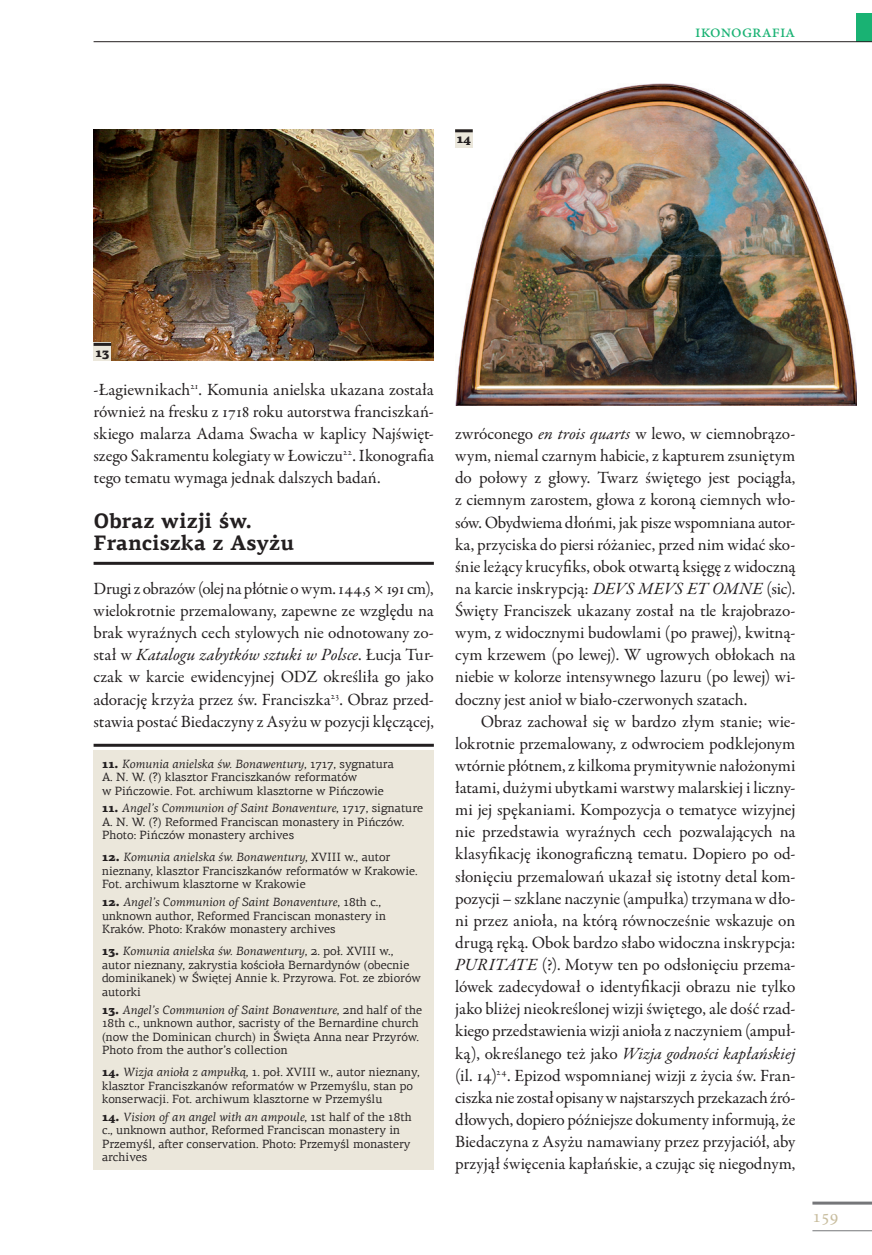
<style>
.page{position:relative;width:872px;height:1255px;background:#fff}
.page>*{position:absolute;margin:0;border:0;box-sizing:border-box;transform-origin:0 0}
.t1{font:700 21px/22px "PF Agora Serif Pro";letter-spacing:.005em;color:#231f20}
.t2{font:18px "Minion Pro";color:#19b273}
.t3{font:18px "Minion Pro";color:#c8bd9e}
.t4{font:17.25px/22px "Garamond Premr Pro";color:#231f20;text-align:justify}
.t5{font:900 12.75px "PF Agora Serif Pro";color:#231f20}
.t6{font:12px/13.5px "PF Agora Serif Pro";color:#231f20}
.s1{font-style:italic}
.s2{font-weight:900}
</style>
<div class="page">
<hr style="left:812px;top:1201px;width:60px;height:3px;background:#757679">
<hr style="left:812px;top:1230px;width:60px;height:1px;background:#757679">
<div style="left:856px;top:13px;width:16px;height:29px;background:#19b273"></div>
<hr style="left:94px;top:41px;width:778px;height:1px;background:#231f20">
<hr style="left:94px;top:562px;width:340px;height:3px;background:#231f20">
<div style="left:94px;top:750px;width:340px;height:419px;background:#ebe7db"></div>
<hr style="left:94px;top:743px;width:340px;height:3px;background:#231f20">
<img style="left:94px;top:129px;width:340px;height:232px">
<div style="left:94px;top:343px;width:17px;height:18px;background:#ebe7db"></div>
<hr style="left:94px;top:343px;width:17px;height:3px;background:#231f20">
<img style="left:455px;top:83px;width:401px;height:322px">
<div style="left:455px;top:129px;width:18px;height:18px;background:#ebe7db"></div>
<hr style="left:455px;top:129px;width:18px;height:3px;background:#231f20">
<p class="t5" style="left:457px;top:131px;width:16px">14</p>
<p class="t2" style="left:695px;top:20px;width:102px">ikonografia</p>
<p class="t5" style="left:95px;top:344px;width:15px">13</p>
<p class="t4" style="left:94px;top:379px;width:342px">-Łagiewnikach<sup>21</sup>. Komunia anielska ukazana została również na fresku z 1718 roku autorstwa franciszkań&shy;skiego malarza Adama Swacha w kaplicy Najświęt&shy;szego Sakramentu kolegiaty w Łowiczu<sup>22</sup>. Ikonografia tego tematu wymaga jednak dalszych badań.</p>
<p class="t1" style="left:94px;top:510px;width:202px">Obraz wizji św.<br>Franciszka z Asyżu</p>
<p class="t4" style="left:94px;top:578px;width:342px">Drugi z obrazów (olej na płótnie o wym. 144,5 × 191 cm), wielokrotnie przemalowany, zapewne ze względu na brak wyraźnych cech stylowych nie odnotowany zo&shy;stał w <span class="s1">Katalogu zabytków sztuki w Polsce</span>. Łucja Tur&shy;czak w karcie ewidencyjnej ODZ określiła go jako adorację krzyża przez św. Franciszka<sup>23</sup>. Obraz przed&shy;stawia postać Biedaczyny z Asyżu w pozycji klęczącej,</p>
<p class="t6" style="left:102px;top:756px;width:293px"><span class="s2">11.</span> <span class="s1">Komunia anielska św. Bonawentury</span>, 1717, sygnatura<br>A. N. W. (?) klasztor Franciszkanów reformatów<br>w Pińczowie. Fot. archiwum klasztorne w Pińczowie</p>
<p class="t6" style="left:102px;top:801px;width:323px"><span class="s2">11.</span> <span class="s1">Angel’s Communion of Saint Bonaventure</span>, 1717, signature<br>A. N. W. (?) Reformed Franciscan monastery in Pińczów.<br>Photo: Pińczów monastery archives</p>
<p class="t6" style="left:102px;top:850px;width:317px"><span class="s2">12.</span> <span class="s1">Komunia anielska św. Bonawentury</span>, XVIII w., autor nieznany, klasztor Franciszkanów reformatów w Krakowie.<br>Fot. archiwum klasztorne w Krakowie</p>
<p class="t6" style="left:102px;top:895px;width:285px"><span class="s2">12.</span> <span class="s1">Angel’s Communion of Saint Bonaventure</span>, 18th c., unknown author, Reformed Franciscan monastery in<br>Kraków. Photo: Kraków monastery archives</p>
<p class="t6" style="left:102px;top:944px;width:320px"><span class="s2">13.</span> <span class="s1">Komunia anielska św. Bonawentury</span>, 2. poł. XVIII w., autor nieznany, zakrystia kościoła Bernardynów (obecnie dominikanek) w Świętej Annie k. Przyrowa. Fot. ze zbiorów autorki</p>
<p class="t6" style="left:102px;top:1002px;width:322px"><span class="s2">13.</span> <span class="s1">Angel’s Communion of Saint Bonaventure</span>, 2nd half of the 18th c., unknown author, sacristy of the Bernardine church (now the Dominican church) in Święta Anna near Przyrów.<br>Photo from the author’s collection</p>
<p class="t6" style="left:102px;top:1065px;width:319px"><span class="s2">14.</span> <span class="s1">Wizja anioła z ampułką</span>, 1. poł. XVIII w., autor nieznany, klasztor Franciszkanów reformatów w Przemyślu, stan po konserwacji. Fot. archiwum klasztorne w Przemyślu</p>
<p class="t6" style="left:102px;top:1109px;width:311px"><span class="s2">14.</span> <span class="s1">Vision of an angel with an ampoule</span>, 1st half of the 18th c., unknown author, Reformed Franciscan monastery in Przemyśl, after conservation. Photo: Przemyśl monastery archives</p>
<p class="t4" style="left:455px;top:423px;width:342px">zwróconego <span class="s1">en trois quarts</span> w lewo, w ciemnobrązo&shy;wym, niemal czarnym habicie, z kapturem zsuniętym do połowy z głowy. Twarz świętego jest pociągła, z ciemnym zarostem, głowa z koroną ciemnych wło&shy;sów. Obydwiema dłońmi, jak pisze wspomniana autor&shy;ka, przyciska do piersi różaniec, przed nim widać sko&shy;śnie leżący krucyfiks, obok otwartą księgę z widoczną na karcie inskrypcją: <span class="s1">DEVS MEVS ET OMNE</span> (sic).<br>Święty Franciszek ukazany został na tle krajobrazo&shy;wym, z widocznymi budowlami (po prawej), kwitną&shy;cym krzewem (po lewej). W ugrowych obłokach na niebie w kolorze intensywnego lazuru (po lewej) wi&shy;doczny jest anioł w biało-czerwonych szatach.</p>
<p class="t4" style="left:455px;top:710px;width:342px;text-indent:26px">Obraz zachował się w bardzo złym stanie; wie&shy;lokrotnie przemalowany, z odwrociem podklejonym wtórnie płótnem, z kilkoma prymitywnie nałożonymi łatami, dużymi ubytkami warstwy malarskiej i liczny&shy;mi jej spękaniami. Kompozycja o tematyce wizyjnej nie przedstawia wyraźnych cech pozwalających na klasyfikację ikonograficzną tematu. Dopiero po od&shy;słonięciu przemalowań ukazał się istotny detal kom&shy;pozycji – szklane naczynie (ampułka) trzymana wdło&shy;ni przez anioła, na którą równocześnie wskazuje on drugą ręką. Obok bardzo słabo widoczna inskrypcja:<br><span class="s1">PURITATE</span> (?). Motyw ten po odsłonięciu przema&shy;lówek zadecydował o identyfikacji obrazu nie tylko jako bliżej nieokreślonej wizji świętego, ale dość rzad&shy;kiego przedstawienia wizji anioła z naczyniem (ampuł&shy;ką), określanego też jako <span class="s1">Wizja godności kapłańskiej </span>(il. 14)<sup>24</sup>. Epizod wspomnianej wizji z życia św. Fran&shy;ciszka nie został opisany wnajstarszych przekazach źró&shy;dłowych, dopiero późniejsze dokumenty informują, że Biedaczyna z Asyżu namawiany przez przyjaciół, aby przyjął święcenia kapłańskie, a czując się niegodnym,</p>
<p class="t3" style="left:812px;top:1204px;width:28px">159</p>
</div>
